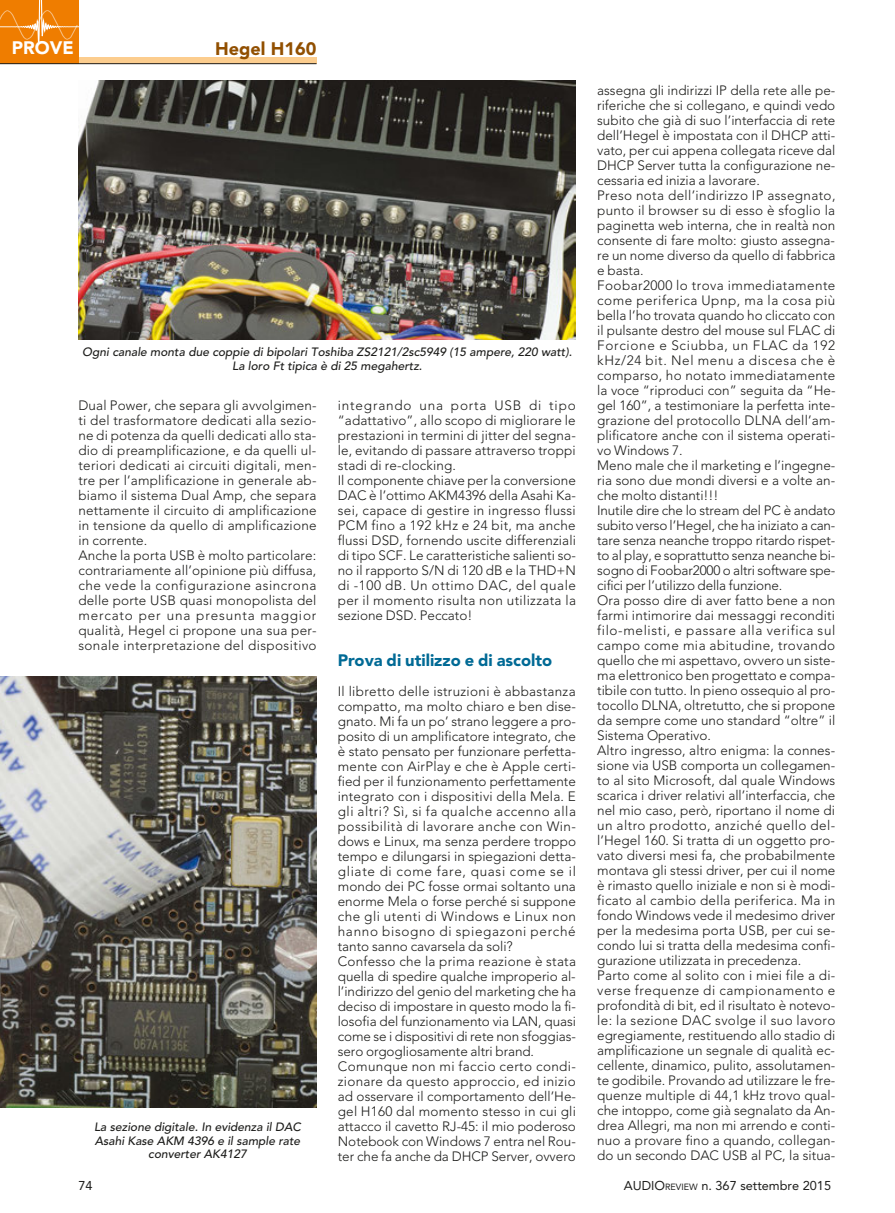
<style>
.page{position:relative;width:895px;height:1213px;background:#fff}
.page>*{position:absolute;margin:0;border:0;box-sizing:border-box;transform-origin:0 0}
.t1{font:900 18px "Avenir";color:#914f00}
.t2{font:900 18px "Avenir";color:#fff}
.t3{font:900 16.5px "Avenir";color:#006a95}
.t4{font:300 13.5px/15px "Avenir";letter-spacing:.005em;color:#1d1d1b}
.t5{font:12.75px "Avenir";color:#1d1d1b}
.t6{font:italic 500 12px/13.5px "Avenir";color:#1d1d1b;text-align:center}
.s1{font-size:9px}
</style>
<div class="page">
<div style="left:0;top:58px;width:317px;height:6px;background:#fccd8e"></div>
<div style="left:0;top:0;width:78px;height:64px;background:#ef7d00"></div>
<hr style="left:0;top:63px;width:317px;height:1px;background:#1d1d1b">
<img style="left:78px;top:80px;width:498px;height:259px">
<img style="left:0;top:676px;width:317px;height:431px">
<svg style="left:0;top:0;width:79px;height:41px"></svg>
<h1 class="t2" style="left:12px;top:41px;width:63px">PROVE</h1>
<h1 class="t1" style="left:215px;top:41px;width:103px">Hegel H160</h1>
<p class="t6" style="left:82px;top:346px;width:491px">Ogni canale monta due coppie di bipolari Toshiba ZS2121/2sc5949 (15 ampere, 220 watt).<br>La loro Ft tipica è di 25 megahertz.</p>
<p class="t4" style="left:78px;top:399px;width:240px">Dual Power, che separa gli avvolgimen&shy;ti del trasformatore dedicati alla sezio&shy;ne di potenza da quelli dedicati allo sta&shy;dio di preamplificazione, e da quelli ul&shy;teriori dedicati ai circuiti digitali, men&shy;tre per l’amplificazione in generale ab&shy;biamo il sistema Dual Amp, che separa nettamente il circuito di amplificazione in tensione da quello di amplificazione in corrente.<br>Anche la porta USB è molto particolare: contrariamente all’opinione più diffusa, che vede la configurazione asincrona delle porte USB quasi monopolista del mercato per una presunta maggior qualità, Hegel ci propone una sua per&shy;sonale interpretazione del dispositivo</p>
<p class="t6" style="left:94px;top:1121px;width:208px">La sezione digitale. In evidenza il DAC<br>Asahi Kase AKM 4396 e il sample rate converter AK4127</p>
<p class="t4" style="left:338px;top:399px;width:240px">integrando una porta USB di tipo “adattativo”, allo scopo di migliorare le prestazioni in termini di jitter del segna&shy;le, evitando di passare attraverso troppi stadi di re-clocking.<br>Il componente chiave per la conversione DAC è l’ottimo AKM4396 della Asahi Ka&shy;sei, capace di gestire in ingresso flussi PCM fino a 192 kHz e 24 bit, ma anche flussi DSD, fornendo uscite differenziali di tipo SCF. Le caratteristiche salienti so&shy;no il rapporto S/N di 120 dB e la THD+N di -100 dB. Un ottimo DAC, del quale per il momento risulta non utilizzata la sezione DSD. Peccato!</p>
<p class="t3" style="left:338px;top:653px;width:216px">Prova di utilizzo e di ascolto</p>
<p class="t4" style="left:338px;top:684px;width:240px">Il libretto delle istruzioni è abbastanza compatto, ma molto chiaro e ben dise&shy;gnato. Mi fa un po’ strano leggere a pro&shy;posito di un amplificatore integrato, che è stato pensato per funzionare perfetta&shy;mente con AirPlay e che è Apple certi&shy;fied per il funzionamento perfettamente integrato con i dispositivi della Mela. E gli altri? Sì, si fa qualche accenno alla possibilità di lavorare anche con Win&shy;dows e Linux, ma senza perdere troppo tempo e dilungarsi in spiegazioni detta&shy;gliate di come fare, quasi come se il mondo dei PC fosse ormai soltanto una enorme Mela o forse perché si suppone che gli utenti di Windows e Linux non hanno bisogno di spiegazoni perché tanto sanno cavarsela da soli?<br>Confesso che la prima reazione è stata quella di spedire qualche improperio al&shy;l’indirizzo del genio del marketing che ha deciso di impostare in questo modo la fi&shy;losofia del funzionamento via LAN, quasi come se i dispositivi di rete non sfoggias&shy;sero orgogliosamente altri brand.<br>Comunque non mi faccio certo condi&shy;zionare da questo approccio, ed inizio ad osservare il comportamento dell’He&shy;gel H160 dal momento stesso in cui gli attacco il cavetto RJ-45: il mio poderoso Notebook con Windows 7 entra nel Rou&shy;ter che fa anche da DHCP Server, ovvero</p>
<p class="t4" style="left:597px;top:84px;width:240px">assegna gli indirizzi IP della rete alle pe&shy;riferiche che si collegano, e quindi vedo subito che già di suo l’interfaccia di rete dell’Hegel è impostata con il DHCP atti&shy;vato, per cui appena collegata riceve dal DHCP Server tutta la configurazione ne&shy;cessaria ed inizia a lavorare.<br>Preso nota dell’indirizzo IP assegnato, punto il browser su di esso è sfoglio la paginetta web interna, che in realtà non consente di fare molto: giusto assegna&shy;re un nome diverso da quello di fabbrica e basta.<br>Foobar2000 lo trova immediatamente come periferica Upnp, ma la cosa più bella l’ho trovata quando ho cliccato con il pulsante destro del mouse sul FLAC di Forcione e Sciubba, un FLAC da 192 kHz/24 bit. Nel menu a discesa che è comparso, ho notato immediatamente la voce “riproduci con” seguita da “He&shy;gel 160”, a testimoniare la perfetta inte&shy;grazione del protocollo DLNA dell’am&shy;plificatore anche con il sistema operati&shy;vo Windows 7.<br>Meno male che il marketing e l’ingegne&shy;ria sono due mondi diversi e a volte an&shy;che molto distanti!!!<br>Inutile dire che lo stream del PC è andato subito verso l’Hegel, che ha iniziato a can&shy;tare senza neanche troppo ritardo rispet&shy;to al play, e soprattutto senza neanche bi&shy;sogno di Foobar2000 o altri software spe&shy;cifici per l’utilizzo della funzione.<br>Ora posso dire di aver fatto bene a non farmi intimorire dai messaggi reconditi filo-melisti, e passare alla verifica sul campo come mia abitudine, trovando quello che mi aspettavo, ovvero un siste&shy;ma elettronico ben progettato e compa&shy;tibile con tutto. In pieno ossequio al pro&shy;tocollo DLNA, oltretutto, che si propone da sempre come uno standard “oltre” il Sistema Operativo.<br>Altro ingresso, altro enigma: la connes&shy;sione via USB comporta un collegamen&shy;to al sito Microsoft, dal quale Windows scarica i driver relativi all’interfaccia, che nel mio caso, però, riportano il nome di un altro prodotto, anziché quello del&shy;l’Hegel 160. Si tratta di un oggetto pro&shy;vato diversi mesi fa, che probabilmente montava gli stessi driver, per cui il nome è rimasto quello iniziale e non si è modi&shy;ficato al cambio della periferica. Ma in fondo Windows vede il medesimo driver per la medesima porta USB, per cui se&shy;condo lui si tratta della medesima confi&shy;gurazione utilizzata in precedenza.<br>Parto come al solito con i miei file a di&shy;verse frequenze di campionamento e profondità di bit, ed il risultato è notevo&shy;le: la sezione DAC svolge il suo lavoro egregiamente, restituendo allo stadio di amplificazione un segnale di qualità ec&shy;cellente, dinamico, pulito, assolutamen&shy;te godibile. Provando ad utilizzare le fre&shy;quenze multiple di 44,1 kHz trovo qual&shy;che intoppo, come già segnalato da An&shy;drea Allegri, ma non mi arrendo e conti&shy;nuo a provare fino a quando, collegan&shy;do un secondo DAC USB al PC, la situa-</p>
<p class="t5" style="left:78px;top:1180px;width:16px">74</p>
<p class="t5" style="left:624px;top:1180px;width:209px">AUDIO<span class="s1">REVIEW</span> n. 367 settembre 2015</p>
</div>
